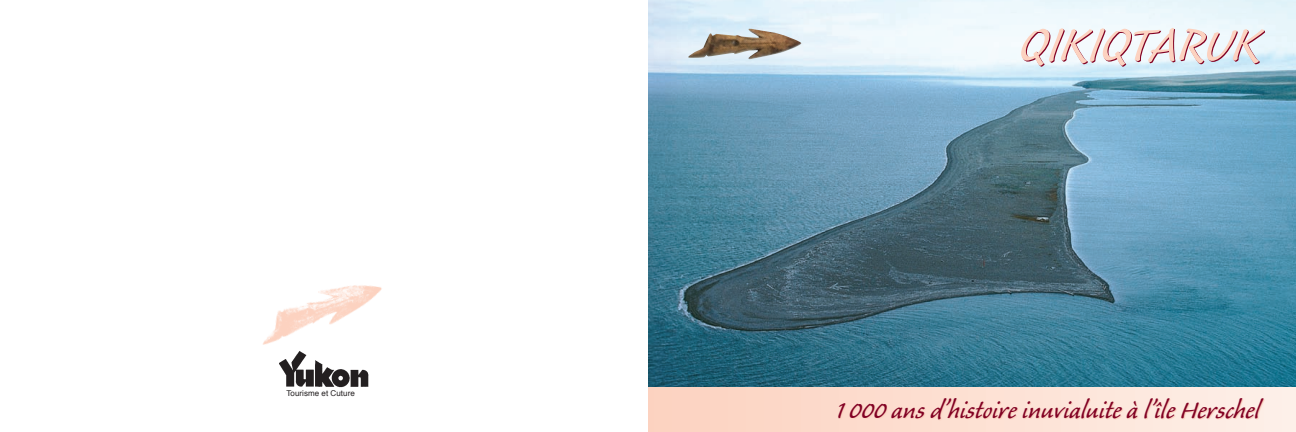
<style>
.page{position:relative;width:1296px;height:432px;background:#fff}
.page>*{position:absolute;margin:0;border:0;box-sizing:border-box;transform-origin:0 0}
.t1{font:62px "Caliban";color:#820123}
.t2{font:32px "Caliban";color:#820123}
.t3{font:8px "Helvetica";letter-spacing:.005em;color:#231f20}
</style>
<div class="page">
<img style="left:648px;top:0;width:648px;height:387px">
<img style="left:688px;top:27px;width:115px;height:33px">
<img style="left:286px;top:378px;width:83px;height:10px">
<img style="left:263px;top:285px;width:119px;height:93px">
<div style="left:648px;top:387px;width:648px;height:45px;background:linear-gradient(to right,#fcd2bf,#fdf0e8)"></div>
<p class="t3" style="left:287px;top:386px;width:70px">Tourisme et Cuture</p>
<p class="t1" style="left:1020px;top:15px;width:243px">QIKIQTARUK</p>
<p class="t2" style="left:836px;top:394px;width:425px">1 000 ans d’histoire inuvialuite à l’île Herschel</p>
</div>
